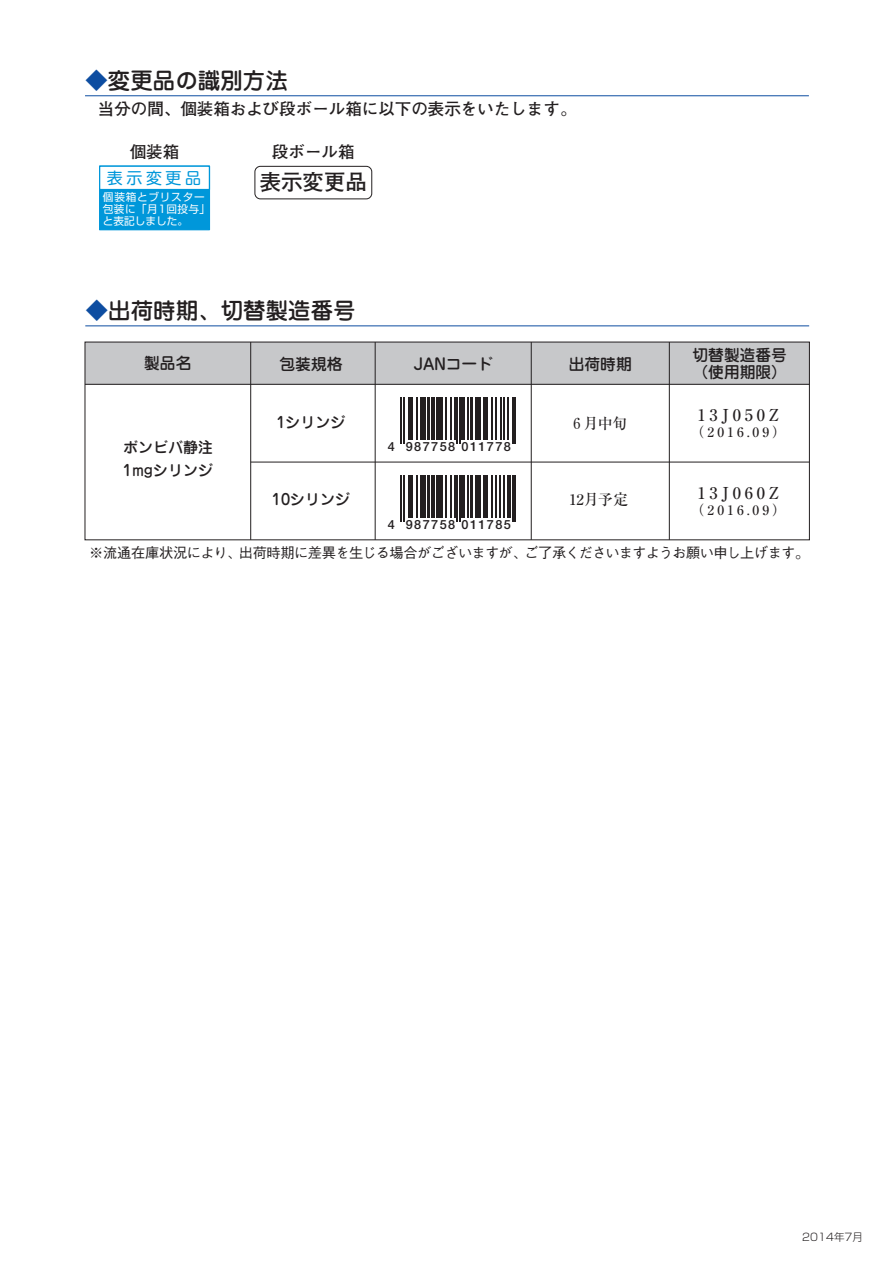
<style>
.page{position:relative;width:893px;height:1263px;background:#fff}
.page>*{position:absolute;margin:0;border:0;box-sizing:border-box;transform-origin:0 0}
.t1{font:500 22.5px "Jun 34";color:#231f20}
.t2{font:700 21.45px "Futo Go B101";color:#231f20}
.t3{font:700 16.5px "Futo Go B101";color:#231f20}
.t4{font:500 16.5px "Ryumin";letter-spacing:.23em;color:#231f20}
.t5{font:15.9px "Shin M Go";letter-spacing:.23em;color:#0097da}
.t6{font:500 15.75px/16.5px "Jun 34";color:#231f20}
.t7{font:500 15px/23.4px "Jun 34";color:#231f20}
.t8{font:500 15px "Ryumin";letter-spacing:-.02em;color:#231f20}
.t9{font:500 14.25px "Gothic BBB";letter-spacing:-.045em;color:#231f20}
.t10{font:500 13.5px "Ryumin";letter-spacing:.23em;color:#231f20}
.t11{font:700 12.75px "Futo Go B101";letter-spacing:.11em;color:#231f20}
.t12{font:10.65px/12.3px "Shin Go";letter-spacing:.04em;color:#fff}
.t13{font:300 10.5px "Shin Go";color:#231f20}
.s1{color:#0d4da1}
</style>
<div class="page">
<hr style="left:85px;top:325px;width:724px;height:1px;background:#0d4da1">
<hr style="left:85px;top:95px;width:724px;height:1px;background:#0d4da1">
<div style="left:85px;top:342px;width:724px;height:42px;background:#c7c8ca"></div>
<hr style="left:85px;top:384px;width:724px;height:1px;background:#231f20">
<hr style="left:251px;top:462px;width:558px;height:1px;background:#231f20">
<hr style="left:250px;top:342px;width:1px;height:198px;background:#231f20">
<hr style="left:669px;top:342px;width:1px;height:198px;background:#231f20">
<hr style="left:531px;top:342px;width:1px;height:198px;background:#231f20">
<hr style="left:375px;top:342px;width:1px;height:198px;background:#231f20">
<div style="left:254px;top:166px;width:118px;height:33px;border:1px solid #231f20;border-radius:6px"></div>
<div style="left:99px;top:166px;width:111px;height:64px;background:#0097da"></div>
<div style="left:99px;top:166px;width:111px;height:24px;background:#fff;border:1px solid #0097da"></div>
<hr style="left:401px;top:397px;width:1px;height:47px;background:#231f20">
<hr style="left:403px;top:397px;width:1px;height:47px;background:#231f20">
<hr style="left:408px;top:397px;width:1px;height:42px;background:#231f20">
<hr style="left:411px;top:397px;width:2px;height:42px;background:#231f20">
<hr style="left:417px;top:397px;width:1px;height:42px;background:#231f20">
<hr style="left:420px;top:397px;width:1px;height:42px;background:#231f20">
<hr style="left:423px;top:397px;width:3px;height:42px;background:#231f20">
<hr style="left:427px;top:397px;width:3px;height:42px;background:#231f20">
<hr style="left:431px;top:397px;width:4px;height:42px;background:#231f20">
<hr style="left:436px;top:397px;width:2px;height:42px;background:#231f20">
<hr style="left:440px;top:397px;width:3px;height:42px;background:#231f20">
<hr style="left:446px;top:397px;width:1px;height:42px;background:#231f20">
<hr style="left:451px;top:397px;width:1px;height:42px;background:#231f20">
<hr style="left:454px;top:397px;width:1px;height:42px;background:#231f20">
<hr style="left:457px;top:397px;width:1px;height:47px;background:#231f20">
<hr style="left:459px;top:397px;width:1px;height:47px;background:#231f20">
<hr style="left:461px;top:397px;width:4px;height:42px;background:#231f20">
<hr style="left:467px;top:397px;width:2px;height:42px;background:#231f20">
<hr style="left:470px;top:397px;width:2px;height:42px;background:#231f20">
<hr style="left:475px;top:397px;width:2px;height:42px;background:#231f20">
<hr style="left:478px;top:397px;width:3px;height:42px;background:#231f20">
<hr style="left:483px;top:397px;width:3px;height:42px;background:#231f20">
<hr style="left:487px;top:397px;width:1px;height:42px;background:#231f20">
<hr style="left:492px;top:397px;width:1px;height:42px;background:#231f20">
<hr style="left:495px;top:397px;width:1px;height:42px;background:#231f20">
<hr style="left:500px;top:397px;width:1px;height:42px;background:#231f20">
<hr style="left:504px;top:397px;width:1px;height:42px;background:#231f20">
<hr style="left:507px;top:397px;width:2px;height:42px;background:#231f20">
<hr style="left:512px;top:397px;width:1px;height:47px;background:#231f20">
<hr style="left:515px;top:397px;width:1px;height:47px;background:#231f20">
<hr style="left:401px;top:475px;width:1px;height:47px;background:#231f20">
<hr style="left:403px;top:475px;width:1px;height:47px;background:#231f20">
<hr style="left:408px;top:475px;width:1px;height:43px;background:#231f20">
<hr style="left:411px;top:475px;width:2px;height:43px;background:#231f20">
<hr style="left:417px;top:475px;width:1px;height:43px;background:#231f20">
<hr style="left:420px;top:475px;width:1px;height:43px;background:#231f20">
<hr style="left:423px;top:475px;width:3px;height:43px;background:#231f20">
<hr style="left:427px;top:475px;width:3px;height:43px;background:#231f20">
<hr style="left:431px;top:475px;width:4px;height:43px;background:#231f20">
<hr style="left:436px;top:475px;width:2px;height:43px;background:#231f20">
<hr style="left:440px;top:475px;width:3px;height:43px;background:#231f20">
<hr style="left:446px;top:475px;width:1px;height:43px;background:#231f20">
<hr style="left:451px;top:475px;width:1px;height:43px;background:#231f20">
<hr style="left:454px;top:475px;width:1px;height:43px;background:#231f20">
<hr style="left:457px;top:475px;width:1px;height:47px;background:#231f20">
<hr style="left:459px;top:475px;width:1px;height:47px;background:#231f20">
<hr style="left:461px;top:475px;width:4px;height:43px;background:#231f20">
<hr style="left:467px;top:475px;width:2px;height:43px;background:#231f20">
<hr style="left:470px;top:475px;width:2px;height:43px;background:#231f20">
<hr style="left:475px;top:475px;width:2px;height:43px;background:#231f20">
<hr style="left:478px;top:475px;width:3px;height:43px;background:#231f20">
<hr style="left:483px;top:475px;width:3px;height:43px;background:#231f20">
<hr style="left:487px;top:475px;width:1px;height:43px;background:#231f20">
<hr style="left:492px;top:475px;width:1px;height:43px;background:#231f20">
<hr style="left:495px;top:475px;width:1px;height:43px;background:#231f20">
<hr style="left:499px;top:475px;width:1px;height:43px;background:#231f20">
<hr style="left:504px;top:475px;width:1px;height:43px;background:#231f20">
<hr style="left:507px;top:475px;width:4px;height:43px;background:#231f20">
<hr style="left:512px;top:475px;width:1px;height:47px;background:#231f20">
<hr style="left:515px;top:475px;width:1px;height:47px;background:#231f20">
<h1 class="t1" style="left:85px;top:65px;width:204px"><span class="s1">◆</span>変更品の識別方法</h1>
<p class="t3" style="left:98px;top:99px;width:480px">当分の間、個装箱および段ボール箱に以下の表示をいたします。</p>
<p class="t3" style="left:130px;top:143px;width:51px">個装箱</p>
<p class="t3" style="left:272px;top:143px;width:84px">段ボール箱</p>
<p class="t5" style="left:107px;top:167px;width:96px">表示変更品</p>
<p class="t12" style="left:103px;top:190px;width:109px">個装箱とブリスター包装に「月1回投与」と表記しました。</p>
<h2 class="t2" style="left:260px;top:170px;width:109px">表示変更品</h2>
<h1 class="t1" style="left:86px;top:296px;width:271px"><span class="s1">◆</span>出荷時期、切替製造番号</h1>
<p class="t6" style="left:144px;top:354px;width:49px">製品名</p>
<p class="t6" style="left:280px;top:355px;width:64px">包装規格</p>
<p class="t6" style="left:413px;top:355px;width:81px">JANコード</p>
<p class="t6" style="left:569px;top:355px;width:64px">出荷時期</p>
<p class="t6" style="left:692px;top:347px;width:96px">切替製造番号（使用期限）</p>
<p class="t7" style="left:276px;top:410px;width:71px">1シリンジ</p>
<p class="t4" style="left:697px;top:405px;width:83px">13J050Z</p>
<p class="t10" style="left:691px;top:424px;width:96px">（2016.09）</p>
<p class="t8" style="left:569px;top:414px;width:60px">６月中旬</p>
<p class="t7" style="left:123px;top:435px;width:92px">ボンビバ静注<br>1mgシリンジ</p>
<p class="t11" style="left:388px;top:438px;width:125px">4 987758 011778</p>
<p class="t7" style="left:272px;top:487px;width:80px">10シリンジ</p>
<p class="t11" style="left:388px;top:517px;width:125px">4 987758 011785</p>
<p class="t8" style="left:569px;top:490px;width:60px">12月予定</p>
<p class="t4" style="left:697px;top:483px;width:83px">13J060Z</p>
<p class="t10" style="left:691px;top:502px;width:96px">（2016.09）</p>
<p class="t9" style="left:89px;top:545px;width:721px">※流通在庫状況により、出荷時期に差異を生じる場合がございますが、ご了承くださいますようお願い申し上げます。</p>
<p class="t13" style="left:802px;top:1230px;width:62px">2014年7月</p>
</div>
